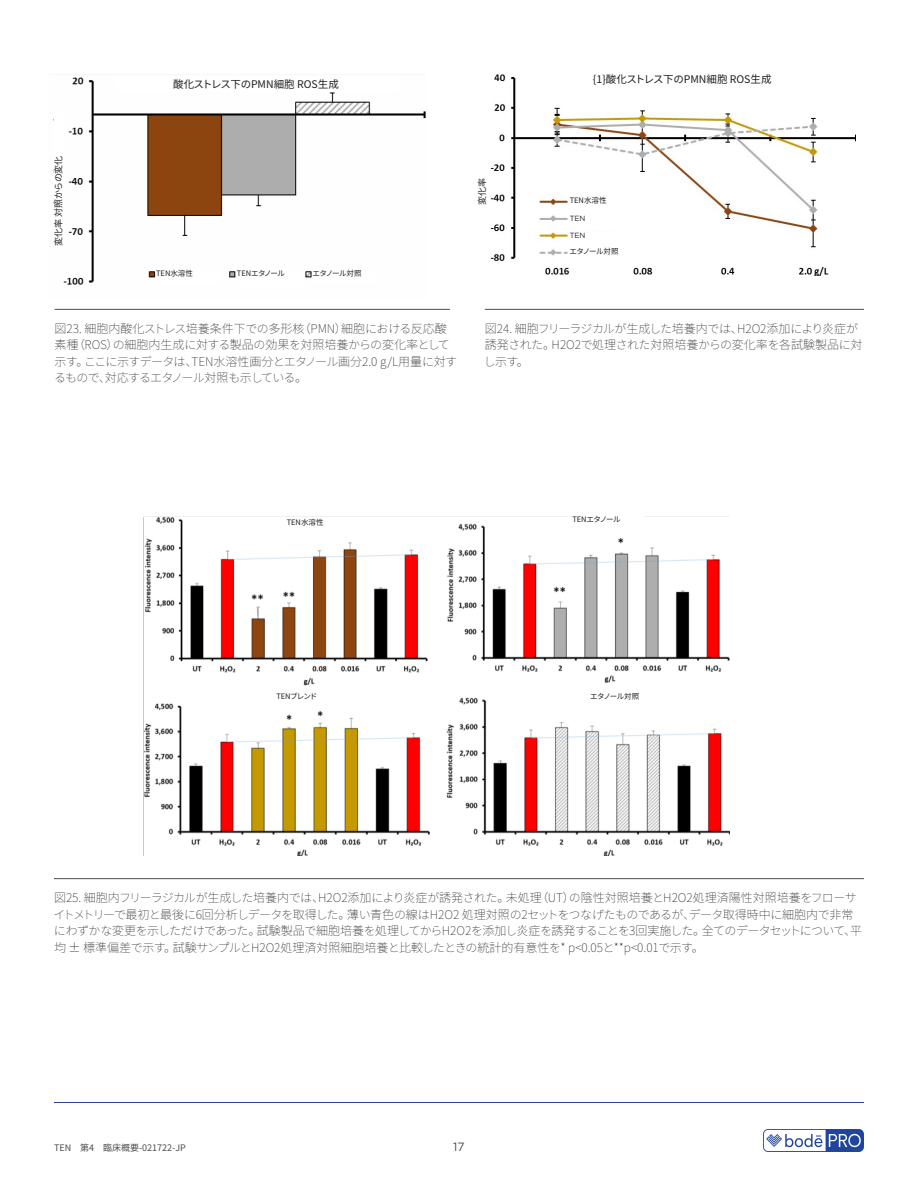
<style>
.page{position:relative;width:918px;height:1188px;background:#fff}
.page>*{position:absolute;margin:0;border:0;box-sizing:border-box;transform-origin:0 0}
.t1{font:100 12px/16.5px "Noto Sans CJ Kjp";letter-spacing:-.02em;color:#231f20}
.t2{font:12px "Gotham";color:#4b4c4d}
.t3{font:10.5px "Noto Sans CJ Kjp";color:#231f20}
.t4{font:9px "Noto Sans CJ Kjp";color:#4b4c4d}
.t5{font:9px "Noto Sans CJ Kjp";color:#231f20}
.t6{font:7.5px "Noto Sans CJ Kjp";letter-spacing:-.06em;color:#231f20}
.t7{font:7.5px "Noto Sans CJ Kjp";letter-spacing:-.015em;color:#231f20}
.t8{font:7.5px "Noto Sans CJ Kjp";letter-spacing:-.055em;color:#231f20}
.t9{font:7.5px "Noto Sans CJ Kjp";letter-spacing:-.085em;color:#231f20}
</style>
<div class="page">
<hr style="left:54px;top:1102px;width:810px;height:1px;background:#253f8e">
<hr style="left:55px;top:309px;width:395px;height:1px;background:#4b4c4d">
<hr style="left:485px;top:309px;width:379px;height:1px;background:#4b4c4d">
<img style="left:53px;top:77px;width:373px;height:208px">
<div style="left:156px;top:270px;width:66px;height:14px;background:#fff"></div>
<div style="left:237px;top:270px;width:66px;height:16px;background:#fff"></div>
<div style="left:313px;top:270px;width:63px;height:13px;background:#fff"></div>
<div style="left:114px;top:77px;width:284px;height:14px;background:#fff"></div>
<div style="left:55px;top:110px;width:10px;height:136px;background:#fff"></div>
<img style="left:490px;top:74px;width:366px;height:202px">
<div style="left:570px;top:197px;width:66px;height:14px;background:#fff"></div>
<div style="left:570px;top:215px;width:66px;height:15px;background:#fff"></div>
<div style="left:570px;top:232px;width:66px;height:16px;background:#fff"></div>
<div style="left:570px;top:248px;width:63px;height:12px;background:#fff"></div>
<div style="left:532px;top:72px;width:301px;height:18px;background:#fff"></div>
<hr style="left:54px;top:878px;width:810px;height:1px;background:#4b4c4d">
<img style="left:143px;top:517px;width:586px;height:338px">
<div style="left:264px;top:518px;width:83px;height:13px;background:#fff"></div>
<div style="left:572px;top:516px;width:72px;height:12px;background:#fff"></div>
<div style="left:264px;top:691px;width:65px;height:12px;background:#fff"></div>
<div style="left:575px;top:691px;width:80px;height:16px;background:#fff"></div>
<img style="left:763px;top:1130px;width:101px;height:22px">
<p class="t5" style="left:53px;top:246px;width:92px;rotate:-90deg">変化率 対照からの変化</p>
<p class="t3" style="left:173px;top:79px;width:167px">酸化ストレス下のPMN細胞 ROS生成</p>
<p class="t7" style="left:156px;top:269px;width:38px">TEN水溶性</p>
<p class="t8" style="left:237px;top:269px;width:50px">TENエタノール</p>
<p class="t6" style="left:313px;top:269px;width:50px">エタノール対照</p>
<p class="t5" style="left:477px;top:205px;width:28px;rotate:-90deg">変化率</p>
<p class="t3" style="left:593px;top:73px;width:180px">{1}酸化ストレス下のPMN細胞 ROS生成</p>
<p class="t7" style="left:570px;top:196px;width:38px">TEN水溶性</p>
<p class="t6" style="left:570px;top:247px;width:50px">エタノール対照</p>
<p class="t1" style="left:54px;top:320px;width:405px">図23. 細胞内酸化ストレス培養条件下での多形核（PMN）細胞における反応酸素種（ROS）の細胞内生成に対する製品の効果を対照培養からの変化率として示す。ここに示すデータは、TEN水溶性画分とエタノール画分2.0 g/L用量に対するもので、対応するエタノール対照も示している。</p>
<p class="t1" style="left:484px;top:320px;width:380px">図24. 細胞フリーラジカルが生成した培養内では、H2O2添加により炎症が誘発された。H2O2で処理された対照培養からの変化率を各試験製品に対し示す。</p>
<p class="t7" style="left:287px;top:518px;width:38px">TEN水溶性</p>
<p class="t8" style="left:572px;top:515px;width:50px">TENエタノール</p>
<p class="t9" style="left:276px;top:692px;width:42px">TENブレンド</p>
<p class="t6" style="left:590px;top:692px;width:50px">エタノール対照</p>
<p class="t1" style="left:54px;top:890px;width:810px">図25. 細胞内フリーラジカルが生成した培養内では、H2O2添加により炎症が誘発された。未処理（UT）の陰性対照培養とH2O2処理済陽性対照培養をフローサイトメトリーで最初と最後に6回分析しデータを取得した。薄い青色の線はH2O2 処理対照の2セットをつなげたものであるが、データ取得時中に細胞内で非常にわずかな変更を示しただけであった。試験製品で細胞培養を処理してからH2O2を添加し炎症を誘発することを3回実施した。全てのデータセットについて、平均 ± 標準偏差で示す。試験サンプルとH2O2処理済対照細胞培養と比較したときの統計的有意性を* p&lt;0.05と**p&lt;0.01で示す。</p>
<p class="t4" style="left:54px;top:1143px;width:133px">TEN　第4　臨床概要-021722-JP</p>
<p class="t2" style="left:453px;top:1139px;width:13px">17</p>
</div>
